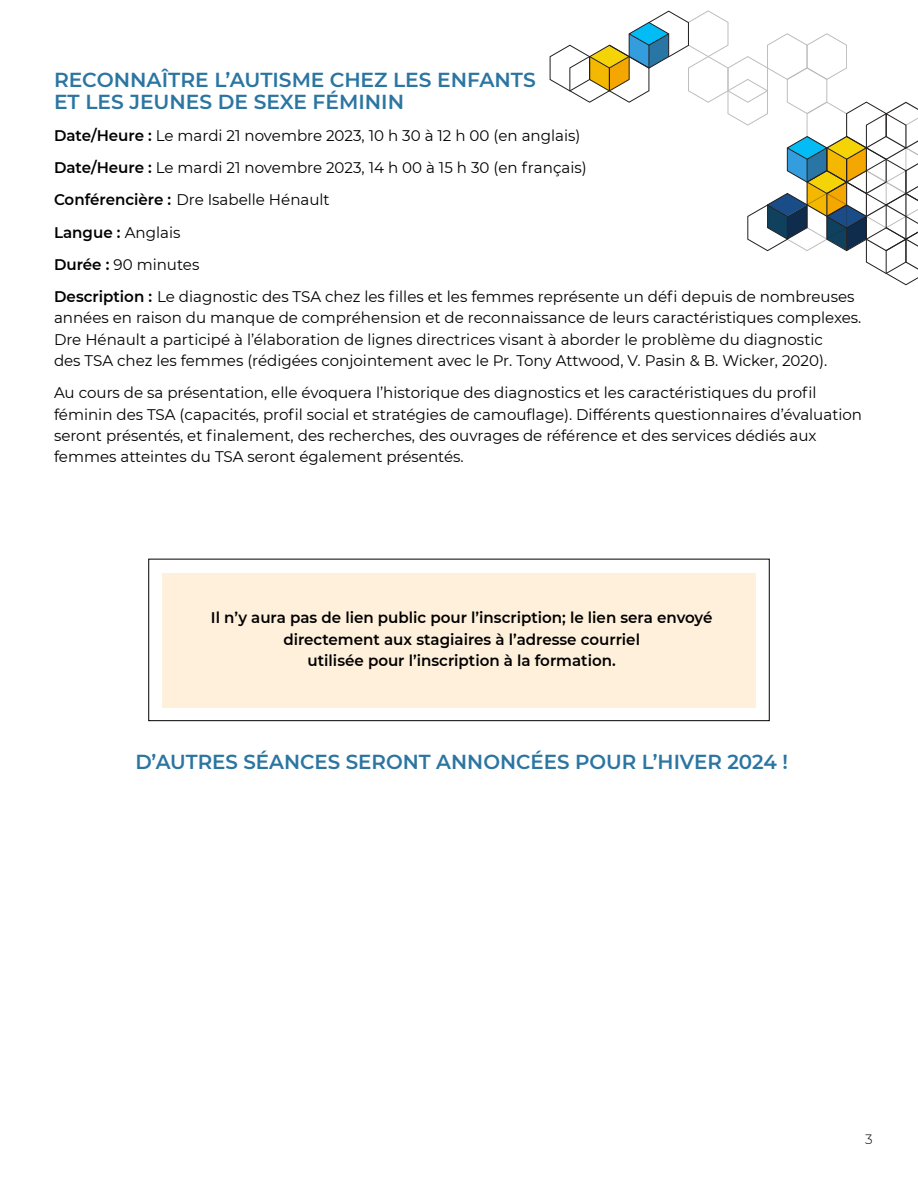
<style>
.page{position:relative;width:918px;height:1188px;background:#fff}
.page>*{position:absolute;margin:0;border:0;box-sizing:border-box;transform-origin:0 0}
.t1{font:600 20.25px/21.8px "Montserrat";color:#2b75a2}
.t2{font:15.3px/32.2px "Montserrat";color:#000}
.t3{font:600 15.3px/21.5px "Montserrat";color:#000;text-align:center}
.t4{font:300 13.5px "Montserrat";color:#000}
.s1{font-weight:600}
</style>
<div class="page">
<div style="left:162px;top:573px;width:594px;height:135px;background:#fff0db"></div>
<div style="left:149px;top:559px;width:621px;height:162px;border:1px solid #000"></div>
<svg style="left:550px;top:11px;width:368px;height:274px"></svg>
<h1 class="t1" style="left:54px;top:68px;width:483px">RECONNAÎTRE L’AUTISME CHEZ LES ENFANTS<br>ET LES JEUNES DE SEXE FÉMININ</h1>
<p class="t2" style="left:54px;top:119px;width:802px"><span class="s1">Date/Heure :</span> Le mardi 21 novembre 2023, 10 h 30 à 12 h 00 (en anglais)<br><span class="s1">Date/Heure :</span> Le mardi 21 novembre 2023, 14 h 00 à 15 h 30 (en français)<br><span class="s1">Conférencière :</span> Dre Isabelle Hénault<br><span class="s1">Langue :</span> Anglais<br><span class="s1">Durée :</span> 90 minutes<br><span class="s1">Description :</span> Le diagnostic des TSA chez les filles et les femmes représente un défi depuis de nombreuses</p>
<p class="t2" style="left:54px;top:307px;width:809px;line-height:21.3px">années en raison du manque de compréhension et de reconnaissance de leurs caractéristiques complexes.<br>Dre Hénault a participé à l’élaboration de lignes directrices visant à aborder le problème du diagnostic<br>des TSA chez les femmes (rédigées conjointement avec le Pr. Tony Attwood, V. Pasin &amp; B. Wicker, 2020).</p>
<p class="t2" style="left:54px;top:382px;width:810px;line-height:21.3px">Au cours de sa présentation, elle évoquera l’historique des diagnostics et les caractéristiques du profil féminin des TSA (capacités, profil social et stratégies de camouflage). Différents questionnaires d’évaluation seront présentés, et finalement, des recherches, des ouvrages de référence et des services dédiés aux femmes atteintes du TSA seront également présentés.</p>
<p class="t3" style="left:211px;top:606px;width:503px">Il n’y aura pas de lien public pour l’inscription; le lien sera envoyé directement aux stagiaires à l’adresse courriel<br>utilisée pour l’inscription à la formation.</p>
<h1 class="t1" style="left:136px;top:750px;width:654px">D’AUTRES SÉANCES SERONT ANNONCÉES POUR L’HIVER 2024 !</h1>
<p class="t4" style="left:865px;top:1130px;width:9px">3</p>
</div>
